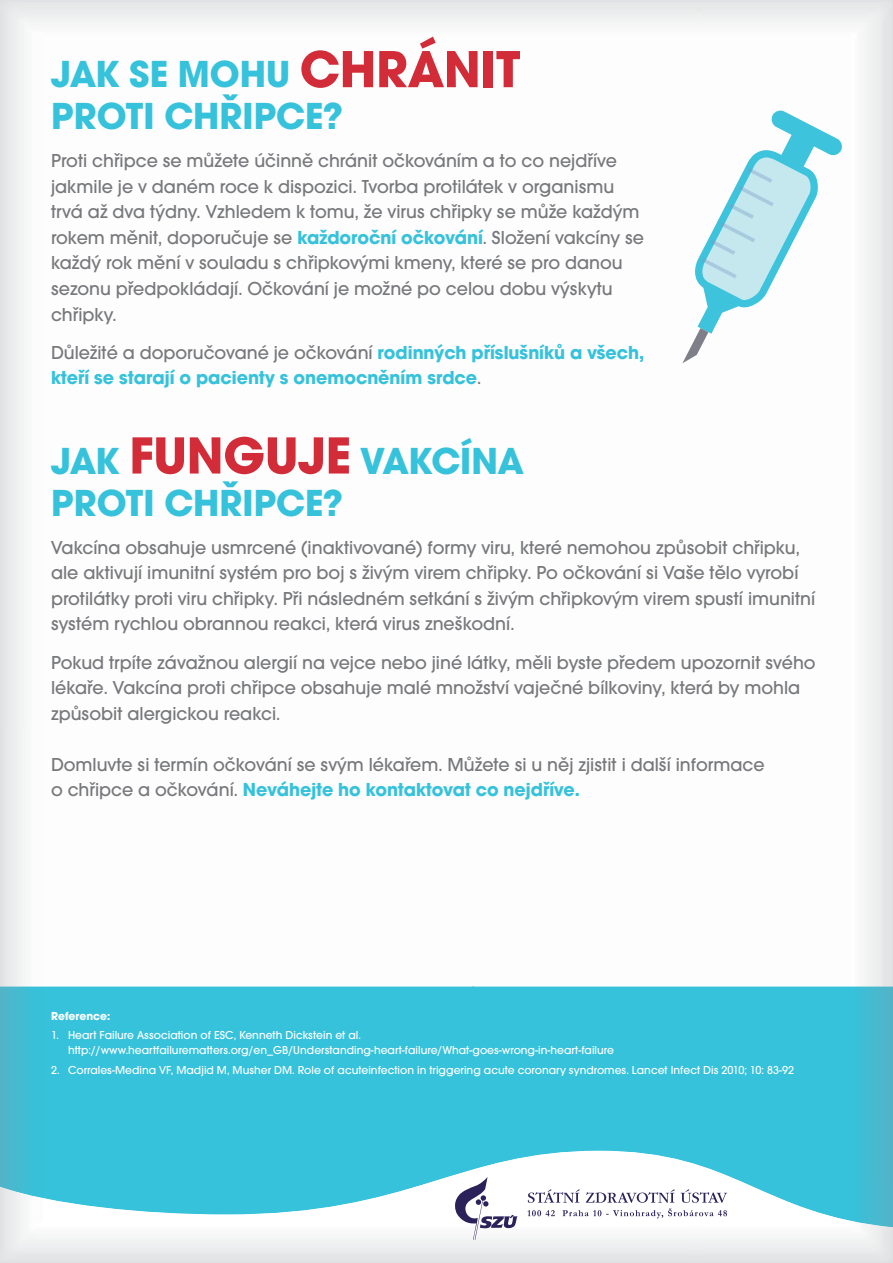
<style>
.page{position:relative;width:893px;height:1263px;background:#fff}
.page>*{position:absolute;margin:0;border:0;box-sizing:border-box;transform-origin:0 0}
.t1{font:700 39px/42px "Avant Gar Got Itc TOT";color:#36c2db}
.t2{font:500 19.5px/25.5px "Avant Garde Got Itc TOT";color:#77787b}
.t3{font:700 19.5px "Avant Gar Got Itc TOT";color:#36c2db}
.t4{font:500 12px/15px "Avant Garde Got Itc TOT";color:#fff}
.t5{font:700 12px "Avant Gar Got Itc TOT";color:#fff}
.s1{font-size:54px;color:#d12c38}
.s2{font-family:"Avant Gar Got Itc TOT";font-weight:700;color:#36c2db}
.s3{font-family:"Avant Garde Got Itc TOT";font-weight:500;color:#77787b}
</style>
<div class="page">
<div style="left:0;top:986px;width:472px;height:165px;background:#36c2db"></div>
<img style="left:472px;top:986px;width:421px;height:165px">
<img style="left:0;top:1151px;width:893px;height:112px">
<svg style="left:682px;top:110px;width:160px;height:253px"></svg>
<svg style="left:527px;top:1189px;width:200px;height:29px"></svg>
<svg style="left:455px;top:1177px;width:63px;height:63px"></svg>
<h1 class="t1" style="left:51px;top:57px;width:471px">JAK SE MOHU <span class="s1">CHRÁNIT<br></span>PROTI CHŘIPCE?</h1>
<p class="t2" style="left:51px;top:150px;width:594px">Proti chřipce se můžete účinně chránit očkováním a to co nejdříve jakmile je v daném roce k dispozici. Tvorba protilátek v organismu trvá až dva týdny. Vzhledem k tomu, že virus chřipky se může každým rokem měnit, doporučuje se <span class="s2">každoroční očkování</span>. Složení vakcíny se každý rok mění v souladu s chřipkovými kmeny, které se pro danou sezonu předpokládají. Očkování je možné po celou dobu výskytu chřipky.</p>
<p class="t2" style="left:51px;top:341px;width:595px">Důležité a doporučované je očkování <span class="s2">rodinných příslušníků a všech,</span></p>
<p class="t3" style="left:51px;top:370px;width:432px">kteří se starají o pacienty s onemocněním srdce<span class="s3">.</span></p>
<h1 class="t1" style="left:51px;top:443px;width:474px">JAK <span class="s1">FUNGUJE</span> VAKCÍNA<br>PROTI CHŘIPCE?</h1>
<p class="t2" style="left:51px;top:536px;width:766px">Vakcína obsahuje usmrcené (inaktivované) formy viru, které nemohou způsobit chřipku, ale aktivují imunitní systém pro boj s živým virem chřipky. Po očkování si Vaše tělo vyrobí protilátky proti viru chřipky. Při následném setkání s živým chřipkovým virem spustí imunitní systém rychlou obrannou reakci, která virus zneškodní.</p>
<p class="t2" style="left:51px;top:651px;width:766px">Pokud trpíte závažnou alergií na vejce nebo jiné látky, měli byste předem upozornit svého lékaře. Vakcína proti chřipce obsahuje malé množství vaječné bílkoviny, která by mohla způsobit alergickou reakci.</p>
<p class="t2" style="left:51px;top:753px;width:715px">Domluvte si termín očkování se svým lékařem. Můžete si u něj zjistit i další informace</p>
<p class="t3" style="left:51px;top:782px;width:530px"><span class="s3">o chřipce a očkování.</span> Neváhejte ho kontaktovat co nejdříve.</p>
<p class="t5" style="left:51px;top:1011px;width:61px">Reference:</p>
<p class="t4" style="left:68px;top:1029px;width:547px;text-indent:-17px">1. Heart Failure Association of ESC, Kenneth Dickstein et al. http://www.heartfailurematters.org/en_GB/Understanding-heart-failure/What-goes-wrong-in-heart-failure</p>
<p class="t4" style="left:51px;top:1063px;width:745px">2. Corrales-Medina VF, Madjid M, Musher DM. Role of acuteinfection in triggering acute coronary syndromes. Lancet Infect Dis 2010; 10: 83-92</p>
</div>
